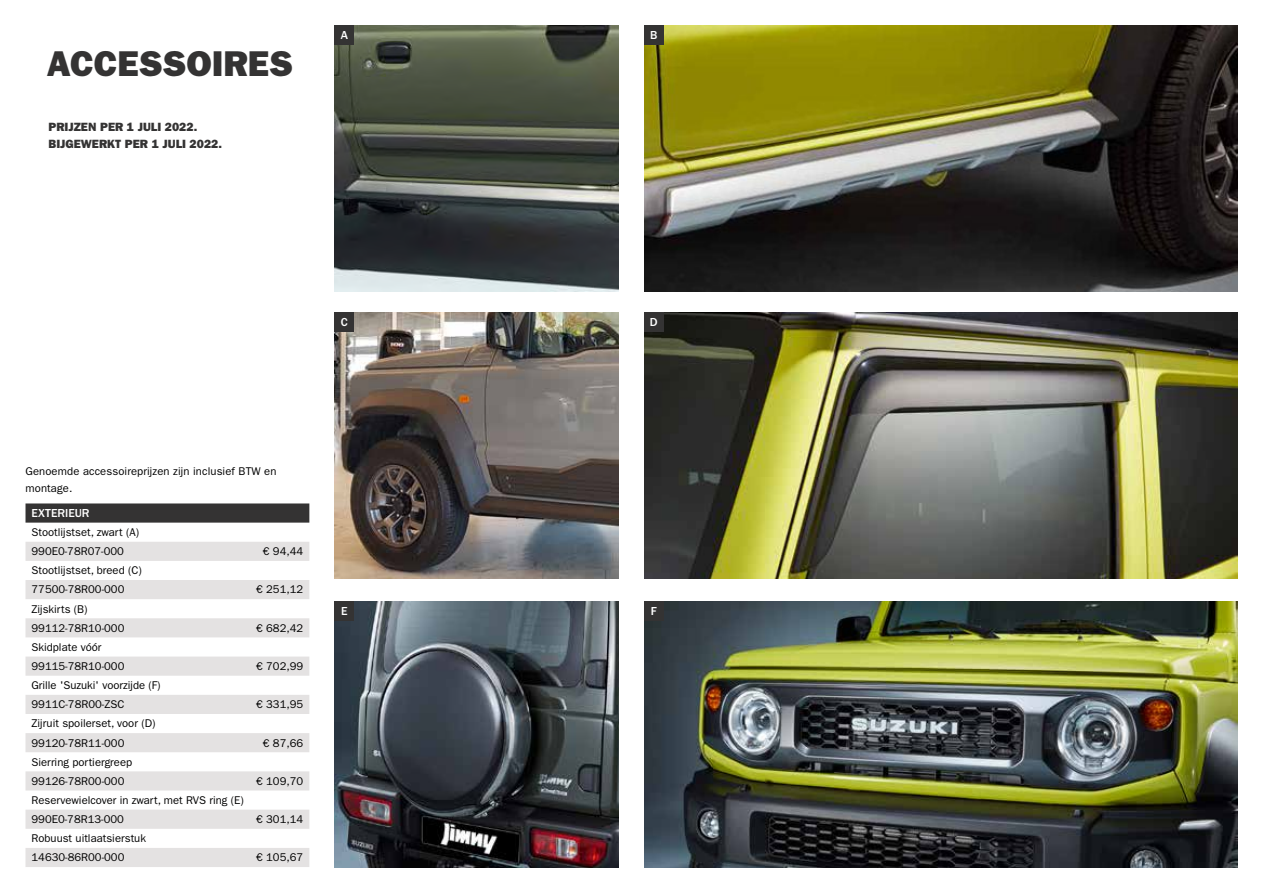
<style>
.page{position:relative;width:1263px;height:893px;background:#fff}
.page>*{position:absolute;margin:0;border:0;box-sizing:border-box;transform-origin:0 0}
.t1{font:36px "ITC Franklin Gothic Std Hvy";color:#343333}
.t2{font:12px/17.2px "ITC Franklin Gothic Std Hvy";color:#343333}
.t3{font:500 12px "Franklin Gothic URW";color:#fff}
.t4{font:11.25px/19.2px "ITC Franklin Gothic Std";color:#000}
</style>
<div class="page">
<img style="left:335px;top:26px;width:284px;height:265px">
<img style="left:644px;top:26px;width:593px;height:265px">
<img style="left:644px;top:601px;width:593px;height:266px">
<img style="left:644px;top:313px;width:593px;height:266px">
<img style="left:335px;top:312px;width:284px;height:267px">
<div style="left:644px;top:26px;width:19px;height:19px;background:#343333"></div>
<div style="left:335px;top:26px;width:19px;height:19px;background:#343333"></div>
<div style="left:644px;top:313px;width:19px;height:19px;background:#343333"></div>
<div style="left:644px;top:601px;width:19px;height:20px;background:#343333"></div>
<img style="left:335px;top:601px;width:284px;height:266px">
<div style="left:335px;top:601px;width:19px;height:20px;background:#343333"></div>
<div style="left:335px;top:312px;width:19px;height:19px;background:#343333"></div>
<svg style="left:26px;top:503px;width:283px;height:20px;background:#3c3b3b"></svg>
<svg style="left:26px;top:542px;width:283px;height:325px;fill:#e4e2e2"></svg>
<h1 class="t1" style="left:47px;top:43px;width:248px">ACCESSOIRES</h1>
<p class="t2" style="left:48px;top:118px;width:175px">PRIJZEN PER 1 JULI 2022.<br>BIJGEWERKT PER 1 JULI 2022.</p>
<p class="t3" style="left:341px;top:28px;width:9px">A</p>
<p class="t3" style="left:650px;top:28px;width:9px">B</p>
<p class="t3" style="left:341px;top:314px;width:8px">C</p>
<p class="t3" style="left:650px;top:315px;width:9px">D</p>
<p class="t4" style="left:26px;top:462px;width:252px;line-height:17.2px">Genoemde accessoireprijzen zijn inclusief BTW en montage.</p>
<p class="t3" style="left:32px;top:506px;width:60px">EXTERIEUR</p>
<p class="t4" style="left:32px;top:523px;width:109px">Stootlijstset, zwart (A)<br>990E0-78R07-000</p>
<p class="t4" style="left:32px;top:561px;width:112px">Stootlijstset, breed (C)<br>77500-78R00-000</p>
<p class="t4" style="left:32px;top:599px;width:94px">Zijskirts (B)<br>99112-78R10-000</p>
<p class="t4" style="left:32px;top:637px;width:94px">Skidplate vóór<br>99115-78R10-000</p>
<p class="t4" style="left:32px;top:676px;width:131px">Grille 'Suzuki' voorzijde (F)<br>9911C-78R00-ZSC</p>
<p class="t4" style="left:32px;top:714px;width:126px">Zijruit spoilerset, voor (D)<br>99120-78R11-000</p>
<p class="t4" style="left:32px;top:752px;width:102px">Sierring portiergreep<br>99126-78R00-000</p>
<p class="t4" style="left:32px;top:791px;width:214px">Reservewielcover in zwart, met RVS ring (E)<br>990E0-78R13-000</p>
<p class="t4" style="left:32px;top:829px;width:116px">Robuust uitlaatsierstuk<br>14630-86R00-000</p>
<p class="t4" style="left:263px;top:542px;width:42px">€ 94,44</p>
<p class="t4" style="left:256px;top:580px;width:49px">€ 251,12</p>
<p class="t4" style="left:256px;top:618px;width:49px">€ 682,42</p>
<p class="t4" style="left:256px;top:657px;width:49px">€ 702,99</p>
<p class="t4" style="left:256px;top:695px;width:49px">€ 331,95</p>
<p class="t4" style="left:263px;top:733px;width:42px">€ 87,66</p>
<p class="t4" style="left:256px;top:771px;width:49px">€ 109,70</p>
<p class="t4" style="left:256px;top:810px;width:49px">€ 301,14</p>
<p class="t4" style="left:256px;top:848px;width:49px">€ 105,67</p>
<p class="t3" style="left:341px;top:604px;width:8px">E</p>
<p class="t3" style="left:651px;top:604px;width:8px">F</p>
</div>
